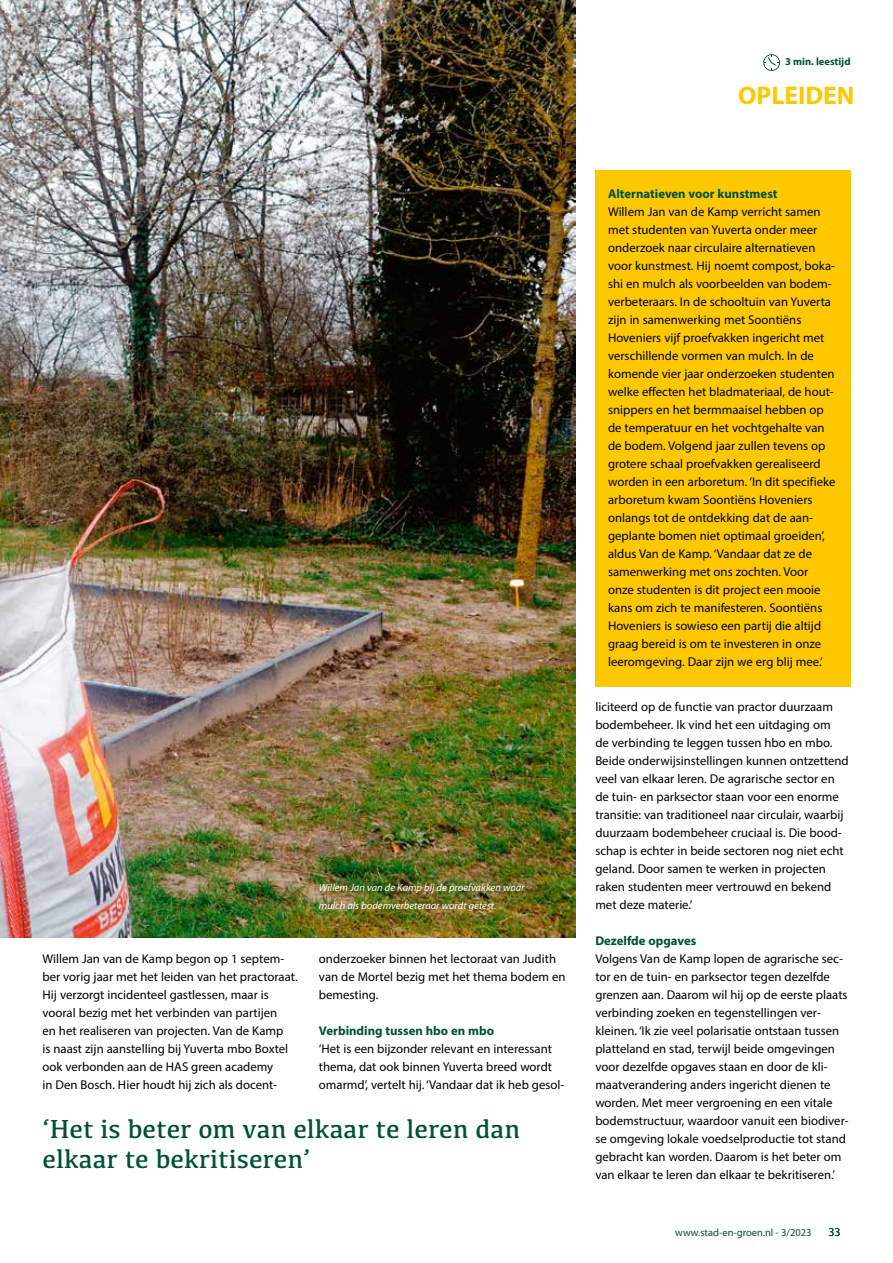
<style>
.page{position:relative;width:893px;height:1263px;background:#fff}
.page>*{position:absolute;margin:0;border:0;box-sizing:border-box;transform-origin:0 0}
.t1{font:27px/30px "Kefa";color:#005139}
.t2{font:700 25.5px "Myriad Pro";color:#fec800}
.t3{font:12.75px/18px "Myriad Pro";color:#000}
.t4{font:700 12.75px "Myriad Pro";color:#005139}
.t5{font:12px "Myriad Pro";color:#005139}
.t6{font:italic 10.5px/18px "Myriad Pro";color:#fff}
.t7{font:10.5px "Myriad Pro";color:#005139}
.t8{font:700 10.5px "Myriad Pro";color:#005139}
</style>
<div class="page">
<img style="left:0;top:0;width:575px;height:938px">
<div style="left:595px;top:170px;width:255px;height:517px;background:#fec800"></div>
<svg style="left:763px;top:54px;width:17px;height:17px"></svg>
<p class="t8" style="left:785px;top:55px;width:67px">3 min. leestijd</p>
<h2 class="t2" style="left:738px;top:79px;width:117px">OPLEIDEN</h2>
<p class="t6" style="left:319px;top:878px;width:207px">Willem Jan van de Kamp bij de proefvakken waar mulch als bodemverbeteraar wordt getest.</p>
<p class="t3" style="left:43px;top:950px;width:257px">Willem Jan van de Kamp begon op 1 septem&shy;ber vorig jaar met het leiden van het practoraat.<br>Hij verzorgt incidenteel gastlessen, maar is vooral bezig met het verbinden van partijen<br>en het realiseren van projecten. Van de Kamp<br>is naast zijn aanstelling bij Yuverta mbo Boxtel ook verbonden aan de HAS green academy<br>in Den Bosch. Hier houdt hij zich als docent-</p>
<p class="t3" style="left:319px;top:950px;width:248px">onderzoeker binnen het lectoraat van Judith van de Mortel bezig met het thema bodem en bemesting.</p>
<p class="t4" style="left:319px;top:1022px;width:177px">Verbinding tussen hbo en mbo</p>
<p class="t3" style="left:319px;top:1040px;width:247px">‘Het is een bijzonder relevant en interessant thema, dat ook binnen Yuverta breed wordt omarmd’, vertelt hij. ‘Vandaar dat ik heb gesol-</p>
<h1 class="t1" style="left:43px;top:1113px;width:479px">‘Het is beter om van elkaar te leren dan elkaar te bekritiseren’</h1>
<p class="t4" style="left:608px;top:185px;width:171px">Alternatieven voor kunstmest</p>
<p class="t3" style="left:608px;top:203px;width:229px">Willem Jan van de Kamp verricht samen met studenten van Yuverta onder meer onderzoek naar circulaire alternatieven voor kunstmest. Hij noemt compost, boka&shy;shi en mulch als voorbeelden van bodem&shy;verbeteraars. In de schooltuin van Yuverta zijn in samenwerking met Soontiëns Hoveniers vijf proefvakken ingericht met verschillende vormen van mulch. In de komende vier jaar onderzoeken studenten welke effecten het bladmateriaal, de hout&shy;snippers en het bermmaaisel hebben op de temperatuur en het vochtgehalte van de bodem. Volgend jaar zullen tevens op grotere schaal proefvakken gerealiseerd worden in een arboretum. ‘In dit specifieke arboretum kwam Soontiëns Hoveniers onlangs tot de ontdekking dat de aan&shy;geplante bomen niet optimaal groeiden’, aldus Van de Kamp. ‘Vandaar dat ze de samenwerking met ons zochten. Voor onze studenten is dit project een mooie kans om zich te manifesteren. Soontiëns Hoveniers is sowieso een partij die altijd graag bereid is om te investeren in onze leeromgeving. Daar zijn we erg blij mee.’</p>
<p class="t3" style="left:595px;top:698px;width:255px">liciteerd op de functie van practor duurzaam bodembeheer. Ik vind het een uitdaging om<br>de verbinding te leggen tussen hbo en mbo.<br>Beide onderwijsinstellingen kunnen ontzettend veel van elkaar leren. De agrarische sector en de tuin- en parksector staan voor een enorme transitie: van traditioneel naar circulair, waarbij duurzaam bodembeheer cruciaal is. Die bood&shy;schap is echter in beide sectoren nog niet echt geland. Door samen te werken in projecten raken studenten meer vertrouwd en bekend met deze materie.’</p>
<p class="t4" style="left:595px;top:932px;width:103px">Dezelfde opgaves</p>
<p class="t3" style="left:595px;top:950px;width:255px">Volgens Van de Kamp lopen de agrarische sec&shy;tor en de tuin- en parksector tegen dezelfde grenzen aan. Daarom wil hij op de eerste plaats verbinding zoeken en tegenstellingen ver&shy;kleinen. ‘Ik zie veel polarisatie ontstaan tussen platteland en stad, terwijl beide omgevingen voor dezelfde opgaves staan en door de kli&shy;maatverandering anders ingericht dienen te worden. Met meer vergroening en een vitale bodemstructuur, waardoor vanuit een biodiver&shy;se omgeving lokale voedselproductie tot stand gebracht kan worden. Daarom is het beter om van elkaar te leren dan elkaar te bekritiseren.’</p>
<p class="t7" style="left:675px;top:1226px;width:138px">www.stad-en-groen.nl - 3/2023</p>
<p class="t5" style="left:828px;top:1224px;width:14px">33</p>
</div>
